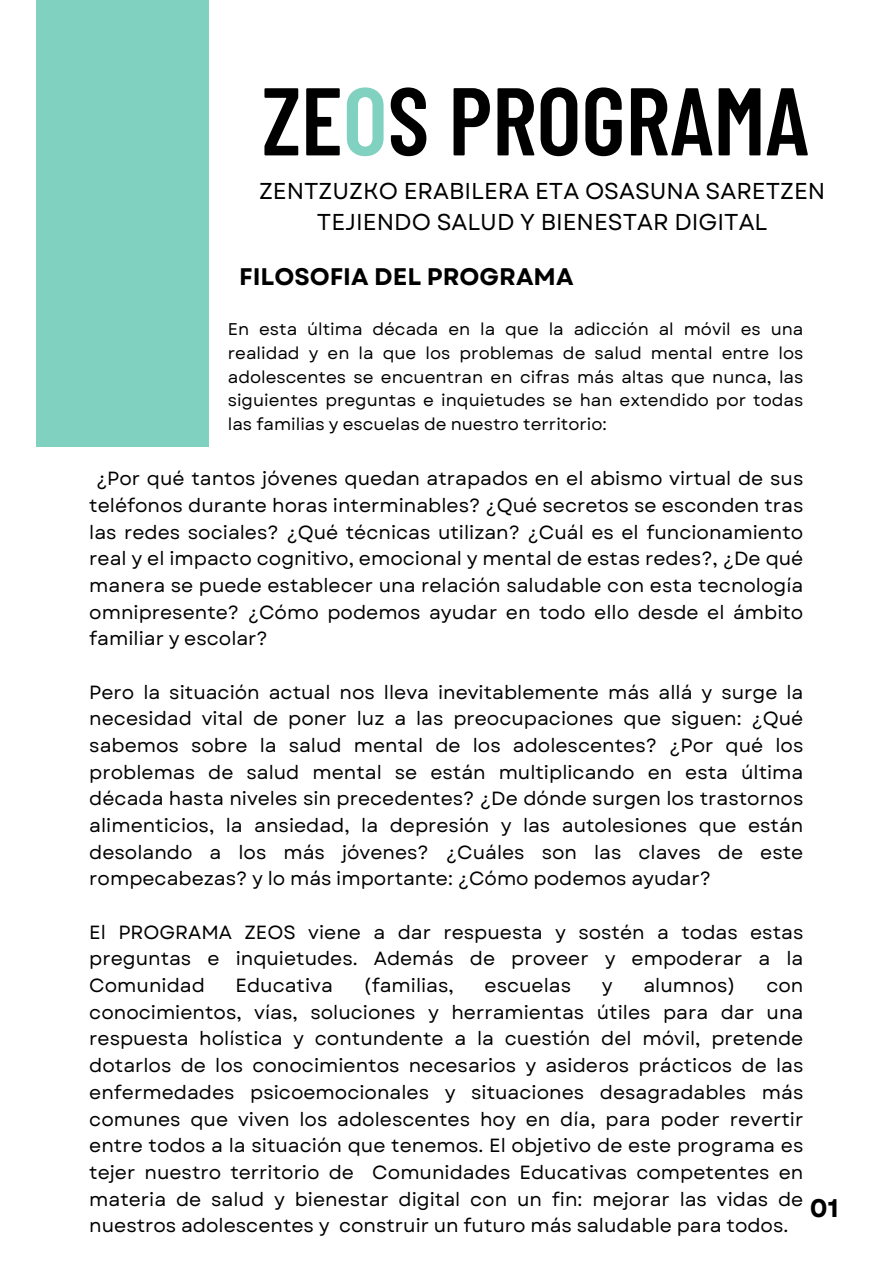
<style>
.page{position:relative;width:893px;height:1264px;background:#fff}
.page>*{position:absolute;margin:0;border:0;box-sizing:border-box;transform-origin:0 0}
.t1{font:600 95.85px "Barlow Condensed";color:#000}
.t2{font:700 25.5px "Garet";color:#000}
.t3{font:700 24px "Garet";color:#000}
.t4{font:22.95px "Garet";color:#000}
.t5{font:19.05px/26.7px "Garet";color:#000;text-align:justify}
.t6{font:16.95px/23.7px "Garet";color:#000;text-align:justify}
.s1{color:#80d1c0}
</style>
<div class="page">
<div style="left:36px;top:0;width:173px;height:446px;background:#80d1c0"></div>
<p class="t1" style="left:262px;top:59px;width:548px">ZE<span class="s1">O</span>S PROGRAMA</p>
<p class="t4" style="left:259px;top:174px;width:568px">ZENTZUZKO ERABILERA ETA OSASUNA SARETZEN</p>
<p class="t4" style="left:317px;top:206px;width:452px">TEJIENDO SALUD Y BIENESTAR DIGITAL</p>
<p class="t3" style="left:239px;top:260px;width:336px">FILOSOFIA DEL PROGRAMA</p>
<p class="t6" style="left:228px;top:317px;width:577px">En esta última década en la que la adicción al móvil es una realidad y en la que los problemas de salud mental entre los adolescentes se encuentran en cifras más altas que nunca, las siguientes preguntas e inquietudes se han extendido por todas las familias y escuelas de nuestro territorio:</p>
<p class="t5" style="left:89px;top:465px;width:715px;text-indent:7px">¿Por qué tantos jóvenes quedan atrapados en el abismo virtual de sus teléfonos durante horas interminables? ¿Qué secretos se esconden tras las redes sociales? ¿Qué técnicas utilizan? ¿Cuál es el funcionamiento real y el impacto cognitivo, emocional y mental de estas redes?, ¿De qué manera se puede establecer una relación saludable con esta tecnología omnipresente? ¿Cómo podemos ayudar en todo ello desde el ámbito familiar y escolar?</p>
<p class="t5" style="left:89px;top:678px;width:715px">Pero la situación actual nos lleva inevitablemente más allá y surge la necesidad vital de poner luz a las preocupaciones que siguen: ¿Qué sabemos sobre la salud mental de los adolescentes? ¿Por qué los problemas de salud mental se están multiplicando en esta última década hasta niveles sin precedentes? ¿De dónde surgen los trastornos alimenticios, la ansiedad, la depresión y las autolesiones que están desolando a los más jóvenes? ¿Cuáles son las claves de este rompecabezas? y lo más importante: ¿Cómo podemos ayudar?</p>
<p class="t5" style="left:89px;top:918px;width:715px">El PROGRAMA ZEOS viene a dar respuesta y sostén a todas estas preguntas e inquietudes. Además de proveer y empoderar a la Comunidad</p>
<p class="t5" style="left:235px;top:972px;width:99px">Educativa</p>
<p class="t5" style="left:363px;top:972px;width:92px">(familias,</p>
<p class="t5" style="left:484px;top:972px;width:88px">escuelas</p>
<p class="t5" style="left:601px;top:972px;width:12px">y</p>
<p class="t5" style="left:643px;top:972px;width:94px">alumnos)</p>
<p class="t5" style="left:89px;top:972px;width:715px;text-indent:677px">con conocimientos, vías, soluciones y herramientas útiles para dar una respuesta holística y contundente a la cuestión del móvil, pretende dotarlos de los conocimientos necesarios y asideros prácticos de las enfermedades psicoemocionales y situaciones desagradables más comunes que viven los adolescentes hoy en día, para poder revertir entre todos a la situación que tenemos. El objetivo de este programa es tejer nuestro territorio de Comunidades Educativas competentes en materia de salud y bienestar digital con un fin: mejorar las vidas de nuestros adolescentes y construir un futuro más saludable para todos.</p>
<p class="t2" style="left:809px;top:1189px;width:30px">01</p>
</div>
